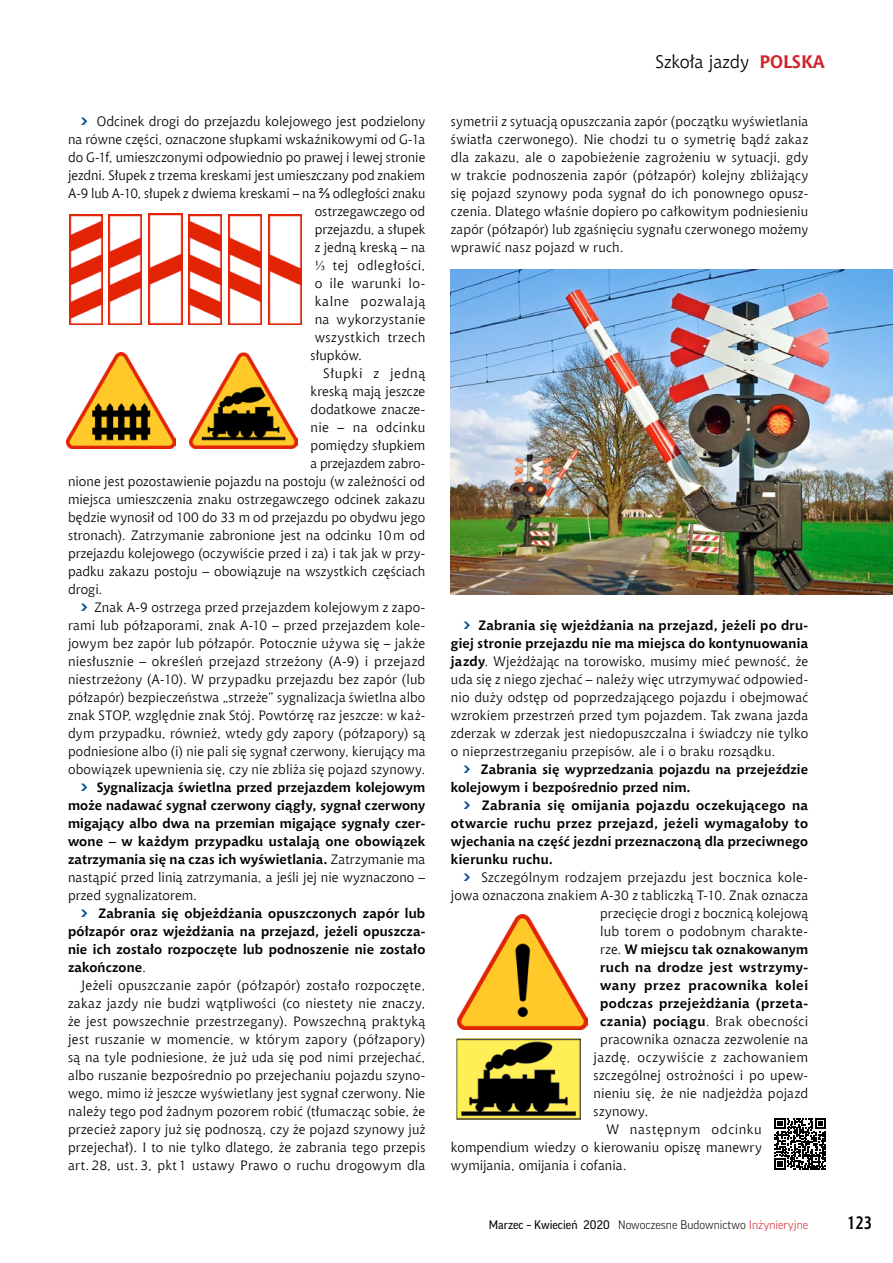
<style>
.page{position:relative;width:893px;height:1263px;background:#fff}
.page>*{position:absolute;margin:0;border:0;box-sizing:border-box;transform-origin:0 0}
.t1{font:18px "Chianti EU";color:#000}
.t2{font:700 18px "Aerton Cnd EFN";color:#000}
.t3{font:13.5px/18px "Chianti EU";letter-spacing:.01em;color:#000;text-align:justify}
.t4{font:700 13.5px/18px "Chianti EU";letter-spacing:.015em;color:#000;text-align:justify}
.t5{font:13.5px "Chianti EU";letter-spacing:.03em;color:#000}
.t6{font:13.5px "Chianti EU";letter-spacing:.035em;color:#000}
.t7{font:700 13.5px "Chianti EU";letter-spacing:.04em;color:#000}
.t8{font:13.5px "Chianti EU";letter-spacing:.04em;color:#000}
.t9{font:13.5px "Chianti EU";letter-spacing:.05em;color:#000}
.t10{font:13.5px "Chianti EU";letter-spacing:.045em;color:#000}
.t11{font:300 12px "Good Pro";color:#000}
.s1{font-family:"Arial"}
.s2{font-family:"Times New Roman"}
.s3{font-weight:400}
.s4{font-weight:700;color:#d2232a}
.s5{font-weight:700}
.s6{color:#d2232a}
</style>
<div class="page">
<svg style="left:774px;top:1118px;width:52px;height:51px"></svg>
<img style="left:457px;top:915px;width:130px;height:114px">
<img style="left:189px;top:353px;width:109px;height:96px">
<img style="left:66px;top:353px;width:109px;height:96px">
<img style="left:457px;top:1038px;width:124px;height:81px">
<img style="left:451px;top:269px;width:442px;height:325px">
<img style="left:69px;top:214px;width:33px;height:111px">
<img style="left:109px;top:214px;width:33px;height:111px">
<img style="left:149px;top:214px;width:33px;height:111px">
<img style="left:189px;top:214px;width:33px;height:111px">
<img style="left:229px;top:214px;width:33px;height:111px">
<img style="left:269px;top:214px;width:33px;height:111px">
<p class="t3" style="left:97px;top:112px;width:330px">Odcinek drogi do przejazdu kolejowego jest podzielony</p>
<p class="t3" style="left:68px;top:130px;width:359px">na równe części, oznaczone słupkami wskaźnikowymi od G-1a</p>
<p class="t3" style="left:68px;top:148px;width:359px">do G-1f, umieszczonymi odpowiednio po prawej i lewej stronie</p>
<p class="t3" style="left:68px;top:166px;width:359px">jezdni. Słupek z trzema kreskami jest umieszczany pod znakiem</p>
<p class="t3" style="left:68px;top:184px;width:359px">A-9 lub A-10, słupek z dwiema kreskami – na <span class="s1">⅔</span> odległości znaku</p>
<p class="t3" style="left:315px;top:202px;width:112px">ostrzegawczego od</p>
<p class="t3" style="left:315px;top:220px;width:112px">przejazdu, a słupek</p>
<p class="t3" style="left:315px;top:238px;width:112px">z jedną kreską – na</p>
<p class="t6" style="left:315px;top:257px;width:112px"><span class="s2">⅓</span> tej odległości,</p>
<p class="t3" style="left:315px;top:274px;width:112px">o ile warunki lo-</p>
<p class="t9" style="left:315px;top:293px;width:112px">kalne pozwalają</p>
<p class="t5" style="left:315px;top:311px;width:112px">na wykorzystanie</p>
<p class="t6" style="left:315px;top:329px;width:112px">wszystkich trzech</p>
<p class="t3" style="left:310px;top:346px;width:53px">słupków.</p>
<p class="t10" style="left:323px;top:365px;width:104px">Słupki z jedną</p>
<p class="t3" style="left:310px;top:382px;width:116px">kreską mają jeszcze</p>
<p class="t3" style="left:310px;top:400px;width:116px">dodatkowe znacze-</p>
<p class="t3" style="left:310px;top:418px;width:116px">nie – na odcinku</p>
<p class="t3" style="left:310px;top:436px;width:116px">pomiędzy słupkiem</p>
<p class="t3" style="left:310px;top:454px;width:116px">a przejazdem zabro-</p>
<p class="t3" style="left:68px;top:472px;width:359px">nione jest pozostawienie pojazdu na postoju (w zależności od</p>
<p class="t3" style="left:68px;top:490px;width:359px">miejsca umieszczenia znaku ostrzegawczego odcinek zakazu</p>
<p class="t3" style="left:68px;top:508px;width:359px">będzie wynosił od 100 do 33 m od przejazdu po obydwu jego</p>
<p class="t3" style="left:68px;top:526px;width:359px">stronach). Zatrzymanie zabronione jest na odcinku 10m od</p>
<p class="t3" style="left:68px;top:544px;width:359px">przejazdu kolejowego (oczywiście przed i za) i tak jak w przy-</p>
<p class="t3" style="left:68px;top:562px;width:359px">padku zakazu postoju – obowiązuje na wszystkich częściach</p>
<p class="t3" style="left:68px;top:580px;width:36px">drogi.</p>
<p class="t3" style="left:94px;top:598px;width:332px">Znak A-9 ostrzega przed przejazdem kolejowym z zapo-</p>
<p class="t3" style="left:68px;top:616px;width:359px">rami lub półzaporami, znak A-10 – przed przejazdem kole-</p>
<p class="t3" style="left:68px;top:634px;width:359px">jowym bez zapór lub półzapór. Potocznie używa się – jakże</p>
<p class="t3" style="left:68px;top:652px;width:359px">niesłusznie – określeń przejazd strzeżony (A-9) i przejazd</p>
<p class="t3" style="left:68px;top:670px;width:359px">niestrzeżony (A-10). W przypadku przejazdu bez zapór (lub</p>
<p class="t3" style="left:68px;top:688px;width:359px">półzapór) bezpieczeństwa „strzeże” sygnalizacja świetlna albo</p>
<p class="t3" style="left:68px;top:706px;width:359px">znak STOP, względnie znak Stój. Powtórzę raz jeszcze: w każ-</p>
<p class="t3" style="left:68px;top:724px;width:359px">dym przypadku, również, wtedy gdy zapory (półzapory) są</p>
<p class="t3" style="left:68px;top:742px;width:359px">podniesione albo (i) nie pali się sygnał czerwony, kierujący ma</p>
<p class="t3" style="left:68px;top:760px;width:359px">obowiązek upewnienia się, czy nie zbliża się pojazd szynowy.</p>
<p class="t4" style="left:68px;top:779px;width:359px;text-indent:29px">Sygnalizacja świetlna przed przejazdem kolejowym może nadawać sygnał czerwony ciągły, sygnał czerwony migający albo dwa na przemian migające sygnały czer&shy;wone – w każdym przypadku ustalają one obowiązek zatrzymania się na czas ich wyświetlania. <span class="s3">Zatrzymanie ma nastąpić przed linią zatrzymania, a jeśli jej nie wyznaczono – przed sygnalizatorem.</span></p>
<p class="t4" style="left:68px;top:905px;width:359px;text-indent:30px">Zabrania się objeżdżania opuszczonych zapór lub półzapór oraz wjeżdżania na przejazd, jeżeli opuszcza&shy;nie ich zostało rozpoczęte lub podnoszenie nie zostało zakończone<span class="s3">.</span></p>
<p class="t3" style="left:68px;top:976px;width:359px;text-indent:13px">Jeżeli opuszczanie zapór (półzapór) zostało rozpoczęte, zakaz jazdy nie budzi wątpliwości (co niestety nie znaczy, że jest powszechnie przestrzegany). Powszechną praktyką jest ruszanie w momencie, w którym zapory (półzapory) są na tyle podniesione, że już uda się pod nimi przejechać, albo ruszanie bezpośrednio po przejechaniu pojazdu szyno&shy;wego, mimo iż jeszcze wyświetlany jest sygnał czerwony. Nie należy tego pod żadnym pozorem robić (tłumacząc sobie, że przecież zapory już się podnoszą, czy że pojazd szynowy już przejechał). I to nie tylko dlatego, że zabrania tego przepis art. 28, ust. 3, pkt 1 ustawy Prawo o ruchu drogowym dla</p>
<h1 class="t1" style="left:656px;top:51px;width:171px">Szkoła jazdy <span class="s4">polska</span></h1>
<p class="t3" style="left:451px;top:112px;width:359px">symetrii z sytuacją opuszczania zapór (początku wyświetlania światła czerwonego). Nie chodzi tu o symetrię bądź zakaz dla zakazu, ale o zapobieżenie zagrożeniu w sytuacji, gdy w trakcie podnoszenia zapór (półzapór) kolejny zbliżający się pojazd szynowy poda sygnał do ich ponownego opusz&shy;czenia. Dlatego właśnie dopiero po całkowitym podniesieniu zapór (półzapór) lub zgaśnięciu sygnału czerwonego możemy wprawić nasz pojazd w ruch.</p>
<p class="t3" style="left:451px;top:616px;width:359px;text-indent:27px"><span class="s5">Zabrania się wjeżdżania na przejazd, jeżeli po dru&shy;giej stronie przejazdu nie ma miejsca do kontynuowania jazdy</span>. Wjeżdżając na torowisko, musimy mieć pewność, że uda się z niego zjechać – należy więc utrzymywać odpowied&shy;nio duży odstęp od poprzedzającego pojazdu i obejmować wzrokiem przestrzeń przed tym pojazdem. Tak zwana jazda zderzak w zderzak jest niedopuszczalna i świadczy nie tylko o nieprzestrzeganiu przepisów, ale i o braku rozsądku.</p>
<p class="t4" style="left:451px;top:761px;width:359px;text-indent:30px">Zabrania się wyprzedzania pojazdu na przejeździe kolejowym i bezpośrednio przed nim.</p>
<p class="t4" style="left:451px;top:797px;width:359px;text-indent:31px">Zabrania się omijania pojazdu oczekującego na otwarcie ruchu przez przejazd, jeżeli wymagałoby to wjechania na część jezdni przeznaczoną dla przeciwnego kierunku ruchu.</p>
<p class="t3" style="left:481px;top:868px;width:328px">Szczególnym rodzajem przejazdu jest bocznica kole-</p>
<p class="t3" style="left:451px;top:886px;width:359px">jowa oznaczona znakiem A-30 z tabliczką T-10. Znak oznacza</p>
<p class="t3" style="left:600px;top:904px;width:209px">przecięcie drogi z bocznicą kolejową</p>
<p class="t3" style="left:600px;top:922px;width:209px">lub torem o podobnym charakte-</p>
<p class="t4" style="left:600px;top:941px;width:209px"><span class="s3">rze.</span> W miejscu tak oznakowanym</p>
<p class="t4" style="left:600px;top:959px;width:209px">ruch na drodze jest wstrzymy-</p>
<p class="t7" style="left:600px;top:977px;width:209px">wany przez pracownika kolei</p>
<p class="t4" style="left:600px;top:995px;width:209px">podczas przejeżdżania (przeta-</p>
<p class="t4" style="left:600px;top:1013px;width:209px">czania) pociągu<span class="s3">. Brak obecności</span></p>
<p class="t3" style="left:600px;top:1030px;width:209px">pracownika oznacza zezwolenie na</p>
<p class="t5" style="left:594px;top:1049px;width:216px">jazdę, oczywiście z zachowaniem</p>
<p class="t3" style="left:594px;top:1066px;width:216px">szczególnej ostrożności i po upew-</p>
<p class="t3" style="left:594px;top:1084px;width:216px">nieniu się, że nie nadjeżdża pojazd</p>
<p class="t3" style="left:594px;top:1102px;width:56px">szynowy.</p>
<p class="t8" style="left:606px;top:1121px;width:157px">W następnym odcinku</p>
<p class="t3" style="left:451px;top:1138px;width:312px">kompendium wiedzy o kierowaniu opiszę manewry</p>
<p class="t3" style="left:451px;top:1156px;width:177px">wymijania, omijania i cofania.</p>
<p class="t11" style="left:489px;top:1218px;width:321px"><span class="s3">Marzec – Kwiecień 2020</span> Nowoczesne Budownictwo <span class="s6">Inżynieryjne</span></p>
<h1 class="t2" style="left:847px;top:1212px;width:27px">123</h1>
</div>
